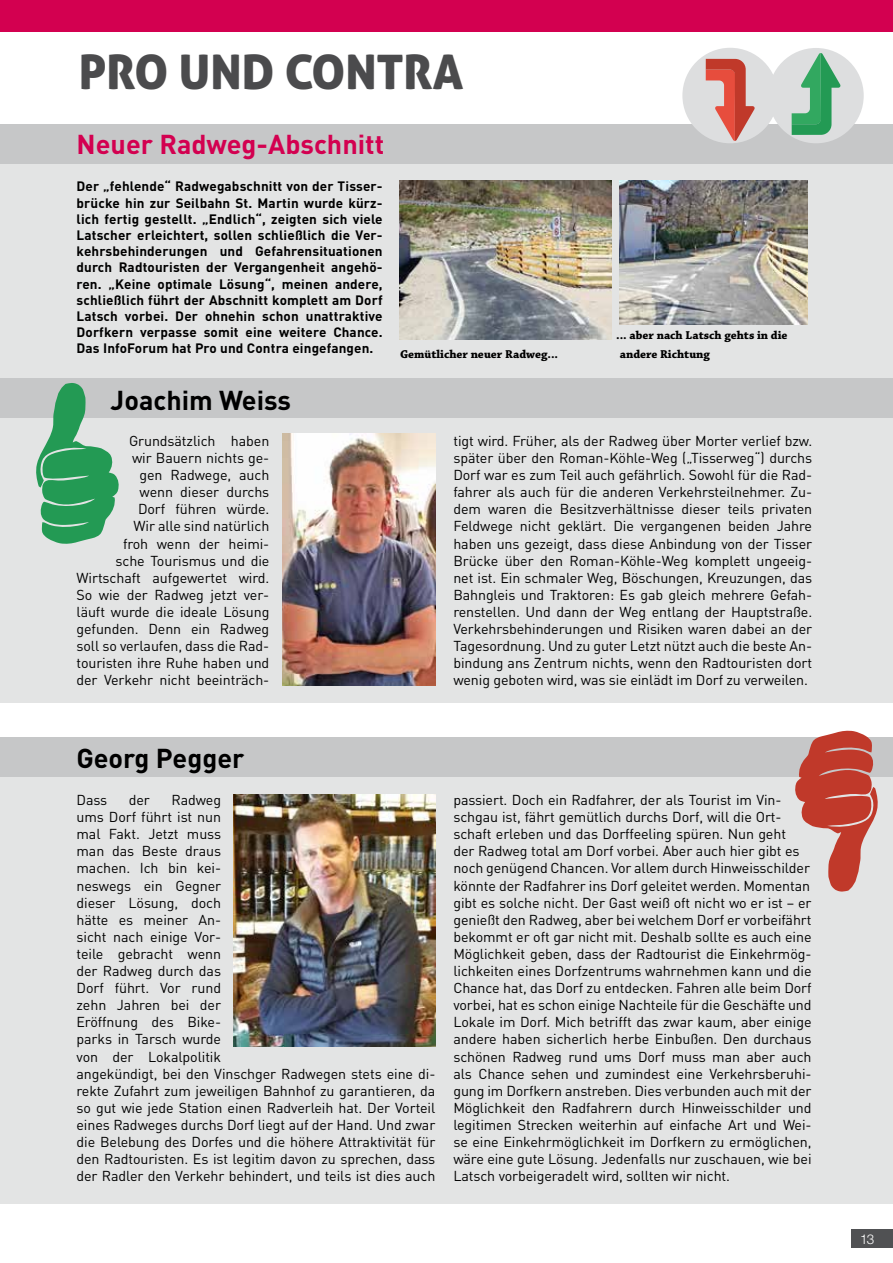
<style>
.page{position:relative;width:893px;height:1263px;background:#fff}
.page>*{position:absolute;margin:0;border:0;box-sizing:border-box;transform-origin:0 0}
.t1{font:47.7px "Aller Display";color:#4b4b4d}
.t2{font:700 27px "DIN Pro";color:#000}
.t3{font:700 27px "DIN Pro";color:#d30050}
.t4{font:14.25px/17.1px "DIN Pro";letter-spacing:-.005em;color:#000}
.t5{font:700 13.5px/16.2px "DIN Pro";letter-spacing:.01em;color:#000;text-align:justify}
.t6{font:300 13.5px "Helvetica Neue";color:#fff}
.t7{font:700 12px/18.8px "Chaparral Pro";color:#000}
</style>
<div class="page">
<div style="left:851px;top:1229px;width:42px;height:19px;background:#505153"></div>
<div style="left:0;top:125px;width:893px;height:39px;background:#c6c7c8"></div>
<div style="left:0;top:164px;width:893px;height:228px;background:#e3e4e4"></div>
<div style="left:682px;top:48px;width:96px;height:95px;background:#dddedf;border-radius:50%"></div>
<svg style="left:706px;top:59px;width:49px;height:82px"></svg>
<div style="left:768px;top:48px;width:96px;height:95px;background:#dddedf;border-radius:50%"></div>
<svg style="left:792px;top:53px;width:48px;height:82px"></svg>
<div style="left:0;top:378px;width:893px;height:40px;background:#c6c7c8"></div>
<div style="left:0;top:418px;width:893px;height:285px;background:#e3e4e4"></div>
<svg style="left:36px;top:383px;width:83px;height:161px"></svg>
<div style="left:0;top:737px;width:893px;height:40px;background:#c6c7c8"></div>
<div style="left:0;top:777px;width:893px;height:426px;background:#e3e4e4"></div>
<svg style="left:795px;top:730px;width:83px;height:161px"></svg>
<img style="left:400px;top:181px;width:211px;height:158px">
<img style="left:282px;top:434px;width:153px;height:252px">
<img style="left:234px;top:794px;width:201px;height:252px">
<img style="left:619px;top:181px;width:189px;height:143px">
<div style="left:0;top:0;width:893px;height:31px;background:#d30050"></div>
<h1 class="t1" style="left:79px;top:41px;width:386px">PRO UND CONTRA</h1>
<h2 class="t3" style="left:77px;top:126px;width:309px">Neuer Radweg-Abschnitt</h2>
<p class="t5" style="left:77px;top:178px;width:308px">Der „fehlende“ Radwegabschnitt von der Tisser&shy;brücke hin zur Seilbahn St. Martin wurde kürz&shy;lich fertig gestellt. „Endlich“, zeigten sich viele Latscher erleichtert, sollen schließlich die Ver&shy;kehrsbehinderungen und Gefahrensituationen durch Radtouristen der Vergangenheit angehö&shy;ren. „Keine optimale Lösung“, meinen andere, schließlich führt der Abschnitt komplett am Dorf Latsch vorbei. Der ohnehin schon unattraktive Dorfkern verpasse somit eine weitere Chance.<br>Das InfoForum hat Pro und Contra eingefangen.</p>
<h2 class="t2" style="left:111px;top:382px;width:182px">Joachim Weiss</h2>
<p class="t7" style="left:400px;top:345px;width:160px">Gemütlicher neuer Radweg...</p>
<p class="t7" style="left:620px;top:326px;width:169px;text-indent:-4px">... aber nach Latsch gehts in die andere Richtung</p>
<p class="t4" style="left:77px;top:432px;width:194px;text-align:right">Grundsätzlich haben<br>wir Bauern nichts ge-<br>gen Radwege, auch<br>wenn dieser durchs<br>Dorf führen würde.<br>Wir alle sind natürlich<br>froh wenn der heimi-<br>sche Tourismus und die<br>Wirtschaft aufgewertet wird.<br>So wie der Radweg jetzt ver&shy;läuft wurde die ideale Lösung gefunden. Denn ein Radweg soll so verlaufen, dass die Rad&shy;touristen ihre Ruhe haben und der Verkehr nicht beeinträch-</p>
<p class="t4" style="left:453px;top:432px;width:360px;text-align:justify">tigt wird. Früher, als der Radweg über Morter verlief bzw. später über den Roman-Köhle-Weg („Tisserweg“) durchs Dorf war es zum Teil auch gefährlich. Sowohl für die Rad&shy;fahrer als auch für die anderen Verkehrsteilnehmer. Zu&shy;dem waren die Besitzverhältnisse dieser teils privaten Feldwege nicht geklärt. Die vergangenen beiden Jahre haben uns gezeigt, dass diese Anbindung von der Tisser Brücke über den Roman-Köhle-Weg komplett ungeeig&shy;net ist. Ein schmaler Weg, Böschungen, Kreuzungen, das Bahngleis und Traktoren: Es gab gleich mehrere Gefah&shy;renstellen. Und dann der Weg entlang der Hauptstraße.<br>Verkehrsbehinderungen und Risiken waren dabei an der Tagesordnung. Und zu guter Letzt nützt auch die beste An&shy;bindung ans Zentrum nichts, wenn den Radtouristen dort wenig geboten wird, was sie einlädt im Dorf zu verweilen.</p>
<h2 class="t2" style="left:77px;top:739px;width:169px">Georg Pegger</h2>
<p class="t4" style="left:77px;top:791px;width:360px;text-indent:95px">Radweg<br>ums Dorf führt ist nun<br>mal Fakt. Jetzt muss<br>man das Beste draus<br>machen. Ich bin kei-<br>neswegs ein Gegner<br>dieser Lösung, doch<br>hätte es meiner An-<br>sicht nach einige Vor-<br>teile gebracht wenn<br>der Radweg durch das<br>Dorf führt. Vor rund<br>zehn Jahren bei der<br>Eröffnung des Bike-<br>parks in Tarsch wurde<br>von der Lokalpolitik<br>angekündigt, bei den Vinschger Radwegen stets eine di&shy;rekte Zufahrt zum jeweiligen Bahnhof zu garantieren, da so gut wie jede Station einen Radverleih hat. Der Vorteil eines Radweges durchs Dorf liegt auf der Hand. Und zwar die Belebung des Dorfes und die höhere Attraktivität für den Radtouristen. Es ist legitim davon zu sprechen, dass der Radler den Verkehr behindert, und teils ist dies auch</p>
<p class="t4" style="left:453px;top:791px;width:360px">passiert. Doch ein Radfahrer, der als Tourist im Vin&shy;schgau ist, fährt gemütlich durchs Dorf, will die Ort&shy;schaft erleben und das Dorffeeling spüren. Nun geht<br>der Radweg total am Dorf vorbei. Aber auch hier gibt es noch genügend Chancen. Vor allem durch Hinweisschilder könnte der Radfahrer ins Dorf geleitet werden. Momentan gibt es solche nicht. Der Gast weiß oft nicht wo er ist – er genießt den Radweg, aber bei welchem Dorf er vorbeifährt bekommt er oft gar nicht mit. Deshalb sollte es auch eine Möglichkeit geben, dass der Radtourist die Einkehrmög&shy;lichkeiten eines Dorfzentrums wahrnehmen kann und die Chance hat, das Dorf zu entdecken. Fahren alle beim Dorf vorbei, hat es schon einige Nachteile für die Geschäfte und Lokale im Dorf. Mich betrifft das zwar kaum, aber einige andere haben sicherlich herbe Einbußen. Den durchaus schönen Radweg rund ums Dorf muss man aber auch als Chance sehen und zumindest eine Verkehrsberuhi&shy;gung im Dorfkern anstreben. Dies verbunden auch mit der Möglichkeit den Radfahrern durch Hinweisschilder und legitimen Strecken weiterhin auf einfache Art und Wei&shy;se eine Einkehrmöglichkeit im Dorfkern zu ermöglichen, wäre eine gute Lösung. Jedenfalls nur zuschauen, wie bei Latsch vorbeigeradelt wird, sollten wir nicht.</p>
<p class="t4" style="left:77px;top:791px;width:32px">Dass</p>
<p class="t4" style="left:129px;top:791px;width:23px">der</p>
<p class="t6" style="left:860px;top:1230px;width:16px">13</p>
</div>
